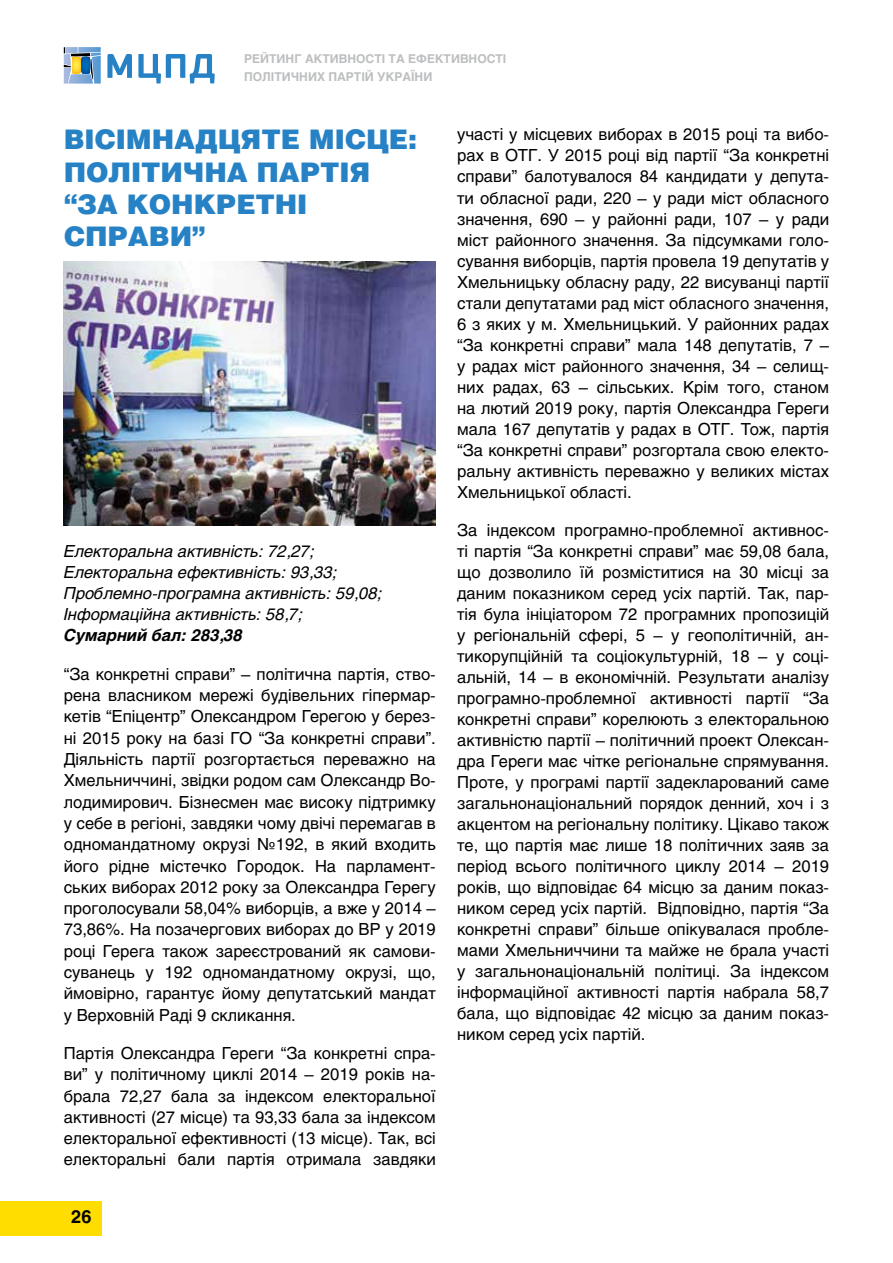
<style>
.page{position:relative;width:893px;height:1263px;background:#fff}
.page>*{position:absolute;margin:0;border:0;box-sizing:border-box;transform-origin:0 0}
.t1{font:900 27px/32.4px "Helios";letter-spacing:-.005em;color:#2682c5}
.t2{font:700 18px "Helios";color:#000}
.t3{font:16.5px/21px "Helios";color:#000;text-align:justify}
.t4{font:italic 16.5px/21px "Helios";color:#000}
.t5{font:italic 700 16.5px "Helios";color:#000}
.t6{font:700 12px/18px "Helios";color:#bcbec0}
</style>
<div class="page">
<div style="left:0;top:1201px;width:102px;height:34px;background:#fd0"></div>
<svg style="left:64px;top:47px;width:37px;height:37px"></svg>
<svg style="left:107px;top:54px;width:25px;height:24px"></svg>
<svg style="left:138px;top:54px;width:77px;height:29px"></svg>
<img style="left:64px;top:262px;width:372px;height:263px">
<p class="t6" style="left:244px;top:50px;width:264px">РЕЙТИНГ АКТИВНОСТІ ТА ЕФЕКТИВНОСТІ<br>ПОЛІТИЧНИХ ПАРТІЙ УКРАЇНИ</p>
<h1 class="t1" style="left:64px;top:122px;width:355px">ВІСІМНАДЦЯТЕ МІСЦЕ:<br>ПОЛІТИЧНА ПАРТІЯ “ЗА КОНКРЕТНІ<br>СПРАВИ”</h1>
<p class="t4" style="left:64px;top:541px;width:320px">Електоральна активність: 72,27; Електоральна ефективність: 93,33; Проблемно-програмна активність: 59,08; Інформаційна активність: 58,7;</p>
<p class="t5" style="left:64px;top:626px;width:180px">Сумарний бал: 283,38</p>
<p class="t3" style="left:64px;top:663px;width:374px">“За конкретні справи” – політична партія, ство&shy;рена власником мережі будівельних гіпермар&shy;кетів “Епіцентр” Олександром Герегою у берез&shy;ні 2015 року на базі ГО “За конкретні справи”.<br>Діяльність партії розгортається переважно на Хмельниччині, звідки родом сам Олександр Во&shy;лодимирович. Бізнесмен має високу підтримку у себе в регіоні, завдяки чому двічі перемагав в одномандатному окрузі №192, в який входить його рідне містечко Городок. На парламент&shy;ських виборах 2012 року за Олександра Герегу проголосували 58,04% виборців, а вже у 2014 – 73,86%. На позачергових виборах до ВР у 2019 році Герега також зареєстрований як самови&shy;суванець у 192 одномандатному окрузі, що, ймовірно, гарантує йому депутатський мандат у Верховній Раді 9 скликання.</p>
<p class="t3" style="left:64px;top:1042px;width:374px">Партія Олександра Гереги “За конкретні спра&shy;ви” у політичному циклі 2014 – 2019 років на&shy;брала 72,27 бала за індексом електоральної активності (27 місце) та 93,33 бала за індексом електоральної ефективності (13 місце). Так, всі електоральні бали партія отримала завдяки</p>
<p class="t2" style="left:71px;top:1206px;width:22px">26</p>
<p class="t3" style="left:457px;top:124px;width:374px">участі у місцевих виборах в 2015 році та вибо&shy;рах в ОТГ. У 2015 році від партії “За конкретні справи” балотувалося 84 кандидати у депута&shy;ти обласної ради, 220 – у ради міст обласного значення, 690 – у районні ради, 107 – у ради міст районного значення. За підсумками голо&shy;сування виборців, партія провела 19 депутатів у Хмельницьку обласну раду, 22 висуванці партії стали депутатами рад міст обласного значення, 6 з яких у м. Хмельницький. У районних радах “За конкретні справи” мала 148 депутатів, 7 – у радах міст районного значення, 34 – селищ&shy;них радах, 63 – сільських. Крім того, станом на лютий 2019 року, партія Олександра Гереги мала 167 депутатів у радах в ОТГ. Тож, партія “За конкретні справи” розгортала свою електо&shy;ральну активність переважно у великих містах Хмельницької області.</p>
<p class="t3" style="left:457px;top:519px;width:374px">За індексом програмно-проблемної активнос&shy;ті партія “За конкретні справи” має 59,08 бала, що дозволило їй розміститися на 30 місці за даним показником серед усіх партій. Так, пар&shy;тія була ініціатором 72 програмних пропозицій у регіональній сфері, 5 – у геополітичній, ан&shy;тикорупційній та соціокультурній, 18 – у соці&shy;альній, 14 – в економічній. Результати аналізу програмно-проблемної активності партії “За конкретні справи” корелюють з електоральною активністю партії – політичний проект Олексан&shy;дра Гереги має чітке регіональне спрямування.<br>Проте, у програмі партії задекларований саме загальнонаціональний порядок денний, хоч і з акцентом на регіональну політику. Цікаво також те, що партія має лише 18 політичних заяв за період всього політичного циклу 2014 – 2019 років, що відповідає 64 місцю за даним показ&shy;ником серед усіх партій. Відповідно, партія “За конкретні справи” більше опікувалася пробле&shy;мами Хмельниччини та майже не брала участі у загальнонаціональній політиці. За індексом інформаційної активності партія набрала 58,7 бала, що відповідає 42 місцю за даним показ&shy;ником серед усіх партій.</p>
</div>
